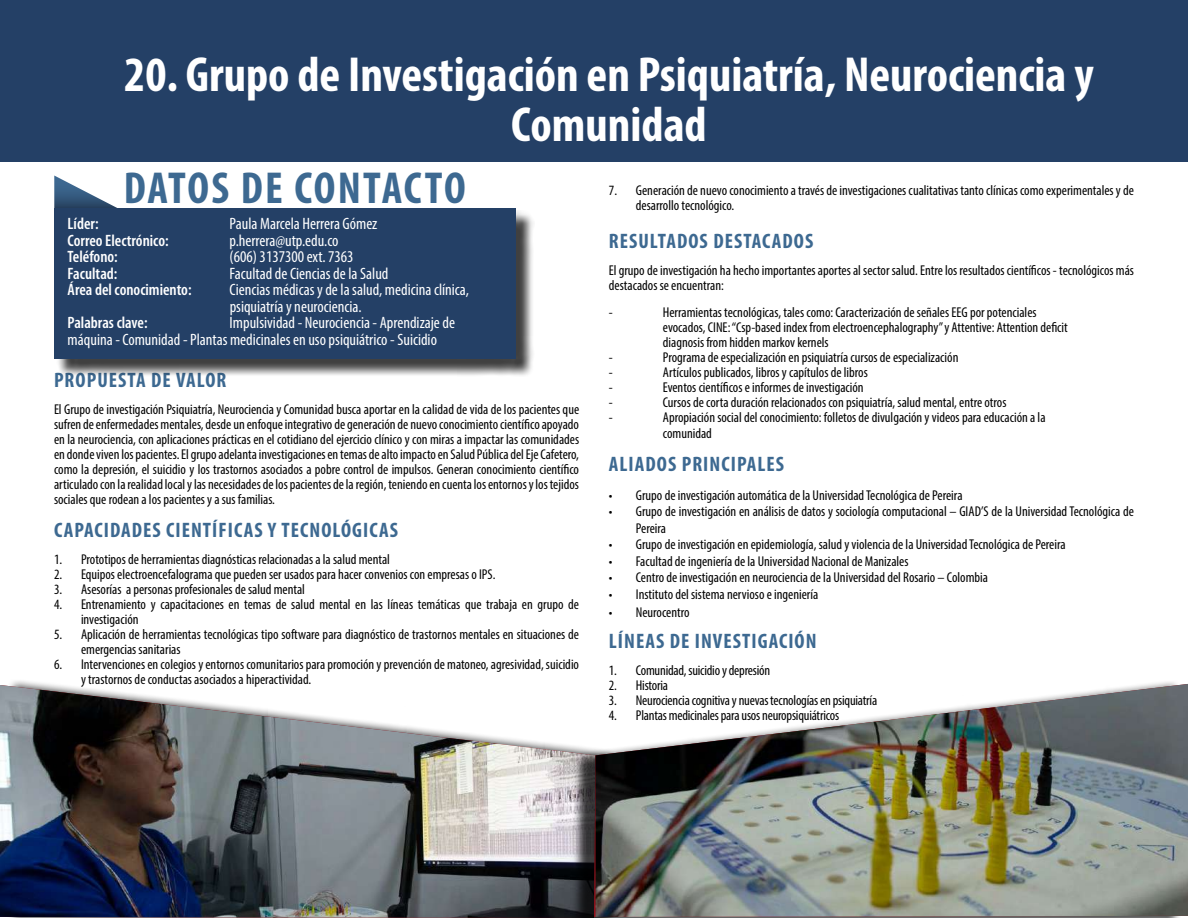
<style>
.page{position:relative;width:1188px;height:918px;background:#fff}
.page>*{position:absolute;margin:0;border:0;box-sizing:border-box;transform-origin:0 0}
.t1{font:700 condensed 49.5px/49.5px "Myriad Pro";color:#fff;text-align:center}
.t2{font:700 condensed 45px "Myriad Pro";letter-spacing:.035em;color:#3d6991}
.t3{font:700 condensed 21px "Myriad Pro";letter-spacing:.05em;color:#3d6991}
.t4{font:condensed 16.5px/16.5px "Myriad Pro";color:#fff}
.t5{font:600 condensed 16.5px "Myriad Pro";color:#fff}
.t6{font:condensed 14.25px/15px "Myriad Pro";color:#000}
</style>
<div class="page">
<div style="left:0;top:0;width:1188px;height:162px;background:#244066"></div>
<svg style="left:54px;top:176px;width:63px;height:32px"></svg>
<div style="left:56px;top:210px;width:479px;height:167px;background:#000;opacity:.75"></div>
<div style="left:54px;top:208px;width:462px;height:151px;background:#244066"></div>
<img style="left:0;top:684px;width:572px;height:234px">
<div style="left:572px;top:680px;width:610px;height:238px;background:#000;opacity:.75"></div>
<img style="left:594px;top:684px;width:594px;height:233px">
<h1 class="t1" style="left:124px;top:49px;width:971px">20. Grupo de Investigación en Psiquiatría, Neurociencia y<br>Comunidad</h1>
<h2 class="t2" style="left:124px;top:160px;width:344px">DATOS DE CONTACTO</h2>
<p class="t6" style="left:636px;top:183px;width:500px;text-indent:-27px">7. Generación de nuevo conocimiento a través de investigaciones cualitativas tanto clínicas como experimentales y de desarrollo tecnológico.</p>
<h3 class="t3" style="left:609px;top:228px;width:206px">RESULTADOS DESTACADOS</h3>
<p class="t6" style="left:609px;top:262px;width:527px">El grupo de investigación ha hecho importantes aportes al sector salud. Entre los resultados científicos - tecnológicos más destacados se encuentran:</p>
<p class="t6" style="left:609px;top:304px;width:5px">-</p>
<p class="t6" style="left:663px;top:304px;width:406px">Herramientas tecnológicas, tales como: Caracterización de señales EEG por potenciales evocados, CINE: “Csp-based index from electroencephalography” y Attentive: Attention deficit diagnosis from hidden markov kernels</p>
<p class="t6" style="left:609px;top:349px;width:5px">-</p>
<p class="t6" style="left:663px;top:349px;width:297px">Programa de especialización en psiquiatría cursos de especialización</p>
<p class="t6" style="left:609px;top:364px;width:5px">-</p>
<p class="t6" style="left:663px;top:364px;width:206px">Artículos publicados, libros y capítulos de libros</p>
<p class="t6" style="left:609px;top:379px;width:5px">-</p>
<p class="t6" style="left:663px;top:379px;width:202px">Eventos científicos e informes de investigación</p>
<p class="t6" style="left:609px;top:394px;width:5px">-</p>
<p class="t6" style="left:663px;top:394px;width:345px">Cursos de corta duración relacionados con psiquiatría, salud mental, entre otros</p>
<p class="t6" style="left:609px;top:409px;width:5px">-</p>
<p class="t6" style="left:663px;top:409px;width:384px;line-height:16.5px">Apropiación social del conocimiento: folletos de divulgación y videos para educación a la comunidad</p>
<h3 class="t3" style="left:609px;top:451px;width:177px">ALIADOS PRINCIPALES</h3>
<p class="t6" style="left:609px;top:487px;width:355px">• Grupo de investigación automática de la Universidad Tecnológica de Pereira</p>
<p class="t6" style="left:636px;top:503px;width:500px;line-height:16.5px;text-indent:-27px">• Grupo de investigación en análisis de datos y sociología computacional – GIAD’S de la Universidad Tecnológica de<br>Pereira</p>
<p class="t6" style="left:609px;top:537px;width:458px">• Grupo de investigación en epidemiología, salud y violencia de la Universidad Tecnológica de Pereira</p>
<p class="t6" style="left:609px;top:553px;width:301px">• Facultad de ingeniería de la Universidad Nacional de Manizales</p>
<p class="t6" style="left:609px;top:570px;width:381px">• Centro de investigación en neurociencia de la Universidad del Rosario – Colombia</p>
<p class="t6" style="left:609px;top:586px;width:211px">• Instituto del sistema nervioso e ingeniería</p>
<p class="t6" style="left:609px;top:604px;width:82px">• Neurocentro</p>
<h3 class="t3" style="left:609px;top:628px;width:209px">LÍNEAS DE INVESTIGACIÓN</h3>
<p class="t6" style="left:609px;top:663px;width:163px">1. Comunidad, suicidio y depresión</p>
<p class="t6" style="left:609px;top:678px;width:61px">2. Historia</p>
<p class="t6" style="left:609px;top:693px;width:270px">3. Neurociencia cognitiva y nuevas tecnologías en psiquiatría</p>
<p class="t6" style="left:609px;top:708px;width:232px">4. Plantas medicinales para usos neuropsiquiátricos</p>
<p class="t5" style="left:68px;top:214px;width:32px">Líder:</p>
<p class="t4" style="left:230px;top:216px;width:149px">Paula Marcela Herrera Gómez</p>
<p class="t5" style="left:68px;top:230px;width:103px">Correo Electrónico:</p>
<p class="t4" style="left:230px;top:232px;width:110px">p.herrera@utp.edu.co</p>
<p class="t5" style="left:68px;top:247px;width:52px">Teléfono:</p>
<p class="t4" style="left:230px;top:249px;width:125px">(606) 3137300 ext. 7363</p>
<p class="t5" style="left:68px;top:263px;width:51px">Facultad:</p>
<p class="t4" style="left:230px;top:265px;width:160px">Facultad de Ciencias de la Salud</p>
<p class="t5" style="left:68px;top:280px;width:125px">Área del conocimiento:</p>
<p class="t4" style="left:230px;top:282px;width:241px">Ciencias médicas y de la salud, medicina clínica, psiquiatría y neurociencia.</p>
<p class="t5" style="left:68px;top:313px;width:81px">Palabras clave:</p>
<p class="t4" style="left:68px;top:315px;width:389px;text-indent:162px">Impulsividad - Neurociencia - Aprendizaje de máquina - Comunidad - Plantas medicinales en uso psiquiátrico - Suicidio</p>
<h3 class="t3" style="left:54px;top:367px;width:174px">PROPUESTA DE VALOR</h3>
<p class="t6" style="left:54px;top:401px;width:527px;text-align:justify">El Grupo de investigación Psiquiatría, Neurociencia y Comunidad busca aportar en la calidad de vida de los pacientes que sufren de enfermedades mentales, desde un enfoque integrativo de generación de nuevo conocimiento científico apoyado en la neurociencia, con aplicaciones prácticas en el cotidiano del ejercicio clínico y con miras a impactar las comunidades en donde viven los pacientes. El grupo adelanta investigaciones en temas de alto impacto en Salud Pública del Eje Cafetero, como la depresión, el suicidio y los trastornos asociados a pobre control de impulsos. Generan conocimiento científico articulado con la realidad local y las necesidades de los pacientes de la región, teniendo en cuenta los entornos y los tejidos sociales que rodean a los pacientes y a sus familias.</p>
<h3 class="t3" style="left:54px;top:517px;width:345px">CAPACIDADES CIENTÍFICAS Y TECNOLÓGICAS</h3>
<p class="t6" style="left:54px;top:551px;width:337px">1. Prototipos de herramientas diagnósticas relacionadas a la salud mental</p>
<p class="t6" style="left:54px;top:566px;width:443px">2. Equipos electroencefalograma que pueden ser usados para hacer convenios con empresas o IPS.</p>
<p class="t6" style="left:54px;top:581px;width:252px">3. Asesorías a personas profesionales de salud mental</p>
<p class="t6" style="left:81px;top:596px;width:500px;text-indent:-27px">4. Entrenamiento y capacitaciones en temas de salud mental en las líneas temáticas que trabaja en grupo de investigación</p>
<p class="t6" style="left:81px;top:626px;width:500px;text-indent:-27px">5. Aplicación de herramientas tecnológicas tipo software para diagnóstico de trastornos mentales en situaciones de emergencias sanitarias</p>
<p class="t6" style="left:81px;top:656px;width:500px;text-indent:-27px">6. Intervenciones en colegios y entornos comunitarios para promoción y prevención de matoneo, agresividad, suicidio y trastornos de conductas asociados a hiperactividad.</p>
</div>
